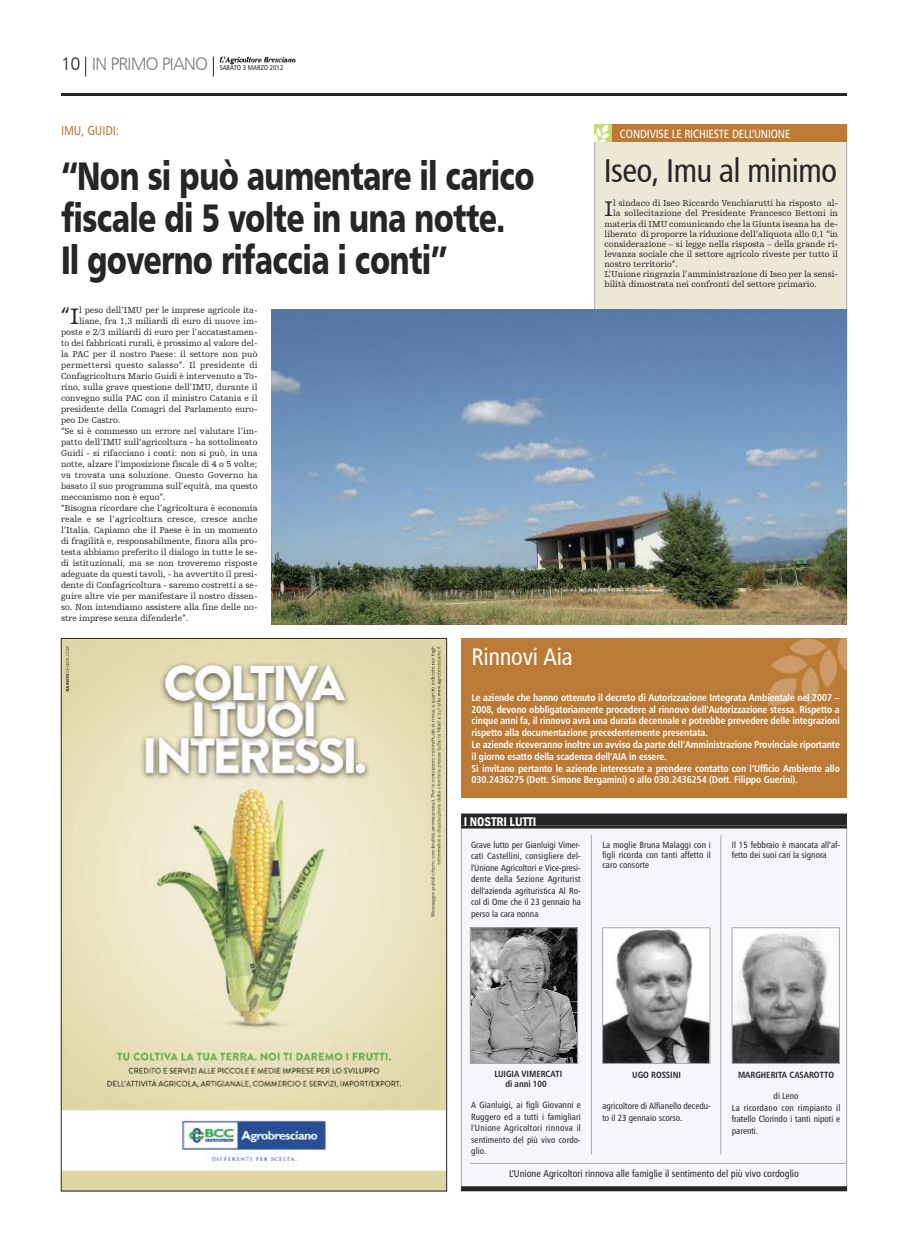
<style>
.page{position:relative;width:908px;height:1248px;background:#fff}
.page>*{position:absolute;margin:0;border:0;box-sizing:border-box;transform-origin:0 0}
.t1{font:40px/42px "Humanist 777 BT Black B";letter-spacing:-.025em;color:#272627;scale:.76 1}
.t2{font:33px "Humanist 777 BT Roman Condensed B";letter-spacing:-.025em;color:#272627}
.t3{font:24px "Humanist 777 BT Roman Condensed B";letter-spacing:-.01em;color:#fff}
.t4{font:23.4px "Humanist Slabserif 712 BT";color:#272627}
.t5{font:22.1px "Humanist Slabserif 712 BT";color:#272627}
.t6{font:18px "Humanist 777 BT Light B";letter-spacing:-.055em;color:#7d7d7d}
.t7{font:600 condensed 13px "Franklin Gothic";color:#fff}
.t8{font:13px "Humanist 777 BT Roman Condensed B";letter-spacing:-.01em;color:#bb7b37}
.t9{font:12px "Humanist 777 BT Roman Condensed B";letter-spacing:-.015em;color:#fff}
.t10{font:10px/11.8px "Humanist 777 BT Bold Condensed B";letter-spacing:-.01em;color:#fff}
.t11{font:10px "Humanist 777 BT Roman Condensed B";color:#272627}
.t12{font:9px "Humanist Slabserif 712 BT";color:#272627}
.t13{font:9px/11.5px "Humanist 777 BT Roman Condensed B";color:#272627;text-align:justify}
.t14{font:9px "Humanist Slabserif 712 BT";letter-spacing:.02em;color:#272627}
.t15{font:9px/10px "Humanist 777 BT Bold Condensed B";color:#272627;text-align:center}
.t16{font:7px "Humanist 777 BT Roman Condensed B";color:#272627}
.s1{color:#272627}
</style>
<div class="page">
<hr style="left:61px;top:93px;width:785px;height:3px;background:#272627">
<svg style="left:85px;top:57px;width:1px;height:20px"></svg>
<img style="left:219px;top:56px;width:77px;height:9px">
<svg style="left:213px;top:57px;width:1px;height:20px"></svg>
<img style="left:63px;top:640px;width:381px;height:549px">
<div style="left:594px;top:125px;width:252px;height:498px;background:#ede8d6"></div>
<div style="left:594px;top:125px;width:252px;height:17px;background:#bb7b37"></div>
<img style="left:594px;top:125px;width:17px;height:17px">
<div style="left:461px;top:827px;width:385px;height:363px;background:#f4f6f9"></div>
<div style="left:461px;top:813px;width:385px;height:12px;background:#272627"></div>
<hr style="left:461px;top:825px;width:385px;height:3px;background:#272627">
<img style="left:472px;top:929px;width:103px;height:132px">
<div style="left:470px;top:927px;width:107px;height:136px;border:1px solid #a9a8a9"></div>
<img style="left:604px;top:929px;width:103px;height:132px">
<div style="left:602px;top:927px;width:107px;height:136px;border:1px solid #a9a8a9"></div>
<div style="left:461px;top:1186px;width:385px;height:5px;background:#272627"></div>
<img style="left:733px;top:929px;width:104px;height:132px">
<div style="left:731px;top:927px;width:108px;height:136px;border:1px solid #a9a8a9"></div>
<hr style="left:591px;top:835px;width:1px;height:319px;background:#a9a8a9">
<hr style="left:720px;top:835px;width:1px;height:319px;background:#a9a8a9">
<hr style="left:470px;top:1162px;width:376px;height:1px;background:#a9a8a9">
<div style="left:461px;top:638px;width:385px;height:160px;background:#bb7b37"></div>
<img style="left:767px;top:638px;width:79px;height:68px">
<img style="left:272px;top:309px;width:574px;height:315px">
<h3 class="t6" style="left:61px;top:53px;width:148px"><span class="s1">10</span> IN PRIMO PIANO</h3>
<p class="t16" style="left:219px;top:63px;width:65px">SABATO 3 MARZO 2012</p>
<h3 class="t8" style="left:61px;top:122px;width:60px">IMU, GUIDI:</h3>
<h1 class="t1" style="left:61px;top:153px;width:624px">“Non si può aumentare il carico fiscale di 5 volte in una notte.<br>Il governo rifaccia i conti”</h1>
<h3 class="t4" style="left:61px;top:302px;width:20px">“I</h3>
<p class="t12" style="left:79px;top:305px;width:180px">l peso dell’IMU per le imprese agricole ita-</p>
<p class="t12" style="left:79px;top:316px;width:180px">liane, fra 1,3 miliardi di euro di nuove im-</p>
<p class="t12" style="left:61px;top:327px;width:198px">poste e 2/3 miliardi di euro per l’accatastamen-</p>
<p class="t12" style="left:61px;top:338px;width:198px">to dei fabbricati rurali, è prossimo al valore del-</p>
<p class="t12" style="left:61px;top:349px;width:198px">la PAC per il nostro Paese: il settore non può</p>
<p class="t14" style="left:61px;top:360px;width:198px">permettersi questo salasso”. Il presidente di</p>
<p class="t12" style="left:61px;top:371px;width:198px">Confagricoltura Mario Guidi è intervenuto a To-</p>
<p class="t12" style="left:61px;top:382px;width:198px">rino, sulla grave questione dell’IMU, durante il</p>
<p class="t12" style="left:61px;top:393px;width:198px">convegno sulla PAC con il ministro Catania e il</p>
<p class="t12" style="left:61px;top:404px;width:198px">presidente della Comagri del Parlamento euro-</p>
<p class="t12" style="left:61px;top:415px;width:61px">peo De Castro.</p>
<p class="t12" style="left:61px;top:426px;width:198px">“Se si è commesso un errore nel valutare l’im-</p>
<p class="t12" style="left:61px;top:437px;width:198px">patto dell’IMU sull’agricoltura - ha sottolineato</p>
<p class="t12" style="left:61px;top:448px;width:198px">Guidi - si rifacciano i conti: non si può, in una</p>
<p class="t12" style="left:61px;top:459px;width:198px">notte, alzare l’imposizione fiscale di 4 o 5 volte;</p>
<p class="t12" style="left:61px;top:470px;width:198px">va trovata una soluzione. Questo Governo ha</p>
<p class="t12" style="left:61px;top:481px;width:198px">basato il suo programma sull’equità, ma questo</p>
<p class="t12" style="left:61px;top:492px;width:106px">meccanismo non è equo”.</p>
<p class="t12" style="left:61px;top:503px;width:198px">“Bisogna ricordare che l’agricoltura è economia</p>
<p class="t14" style="left:61px;top:514px;width:198px">reale e se l’agricoltura cresce, cresce anche</p>
<p class="t12" style="left:61px;top:525px;width:198px">l’Italia. Capiamo che il Paese è in un momento</p>
<p class="t12" style="left:61px;top:536px;width:198px">di fragilità e, responsabilmente, finora alla pro-</p>
<p class="t12" style="left:61px;top:547px;width:198px">testa abbiamo preferito il dialogo in tutte le se-</p>
<p class="t12" style="left:61px;top:558px;width:198px">di istituzionali, ma se non troveremo risposte</p>
<p class="t12" style="left:61px;top:569px;width:198px">adeguate da questi tavoli, - ha avvertito il presi-</p>
<p class="t12" style="left:61px;top:580px;width:198px">dente di Confagricoltura - saremo costretti a se-</p>
<p class="t12" style="left:61px;top:591px;width:198px">guire altre vie per manifestare il nostro dissen-</p>
<p class="t12" style="left:61px;top:602px;width:198px">so. Non intendiamo assistere alla fine delle no-</p>
<p class="t12" style="left:61px;top:613px;width:129px">stre imprese senza difenderle”.</p>
<h3 class="t9" style="left:619px;top:126px;width:172px">CONDIVISE LE RICHIESTE DELL’UNIONE</h3>
<h2 class="t2" style="left:603px;top:150px;width:235px">Iseo, Imu al minimo</h2>
<h3 class="t5" style="left:604px;top:196px;width:10px">I</h3>
<p class="t12" style="left:612px;top:198px;width:226px">l sindaco di Iseo Riccardo Venchiarutti ha risposto al-</p>
<p class="t12" style="left:612px;top:208px;width:226px">la sollecitazione del Presidente Francesco Bettoni in</p>
<p class="t12" style="left:604px;top:218px;width:235px">materia di IMU comunicando che la Giunta iseana ha de-</p>
<p class="t12" style="left:604px;top:228px;width:235px">liberato di proporre la riduzione dell’aliquota allo 0,1 “in</p>
<p class="t12" style="left:604px;top:238px;width:235px">considerazione – si legge nella risposta – della grande ri-</p>
<p class="t12" style="left:604px;top:248px;width:235px">levanza sociale che il settore agricolo riveste per tutto il</p>
<p class="t12" style="left:604px;top:258px;width:75px">nostro territorio”.</p>
<p class="t12" style="left:604px;top:268px;width:235px">L’Unione ringrazia l’amministrazione di Iseo per la sensi-</p>
<p class="t12" style="left:604px;top:279px;width:214px">bilità dimostrata nei confronti del settore primario.</p>
<h3 class="t3" style="left:471px;top:641px;width:103px">Rinnovi Aia</h3>
<p class="t10" style="left:471px;top:691px;width:369px">le aziende che hanno ottenuto il decreto di autorizzazione integrata ambientale nel 2007 – 2008, devono obbligatoriamente procedere al rinnovo dell’autorizzazione stessa. rispetto a cinque anni fa, il rinnovo avrà una durata decennale e potrebbe prevedere delle integrazioni rispetto alla documentazione precedentemente presentata.<br>le aziende riceveranno inoltre un avviso da parte dell’amministrazione provinciale riportante il giorno esatto della scadenza dell’aia in essere.<br>si invitano pertanto le aziende interessate a prendere contatto con l’ufficio ambiente allo 030.2436275 (dott. simone bergamini) o allo 030.2436254 (dott. Filippo guerini).</p>
<h3 class="t7" style="left:463px;top:813px;width:74px">I NOSTRI LUTTI</h3>
<p class="t13" style="left:471px;top:838px;width:111px">Grave lutto per Gianluigi Vimer&shy;cati Castellini, consigliere del&shy;l'Unione Agricoltori e Vice-presi&shy;dente della Sezione Agriturist dell'azienda agrituristica Al Ro&shy;col di Ome che il 23 gennaio ha perso la cara nonna</p>
<p class="t13" style="left:602px;top:839px;width:110px;line-height:10px">La moglie Bruna Malaggi con i figli ricorda con tanti affetto il caro consorte</p>
<p class="t13" style="left:731px;top:839px;width:110px;line-height:10px">Il 15 febbraio è mancata all’af&shy;fetto dei suoi cari la signora</p>
<p class="t15" style="left:494px;top:1068px;width:69px">luigia vimercati di anni 100</p>
<p class="t13" style="left:471px;top:1098px;width:111px">A Gianluigi, ai figli Giovanni e Ruggero ed a tutti i famigliari l'Unione Agricoltori rinnova il sentimento del più vivo cordo&shy;glio.</p>
<p class="t15" style="left:632px;top:1069px;width:50px">ugo rossini</p>
<p class="t13" style="left:602px;top:1099px;width:110px">agricoltore di Alfianello decedu&shy;to il 23 gennaio scorso.</p>
<p class="t15" style="left:737px;top:1069px;width:97px">margHerita casarotto</p>
<p class="t13" style="left:731px;top:1089px;width:110px;text-align:left;text-indent:42px">di Leno<br>La ricordano con rimpianto il fratello Clorindo i tanti nipoti e parenti.</p>
<p class="t11" style="left:509px;top:1167px;width:291px">L’Unione Agricoltori rinnova alle famiglie il sentimento del più vivo cordoglio</p>
</div>
